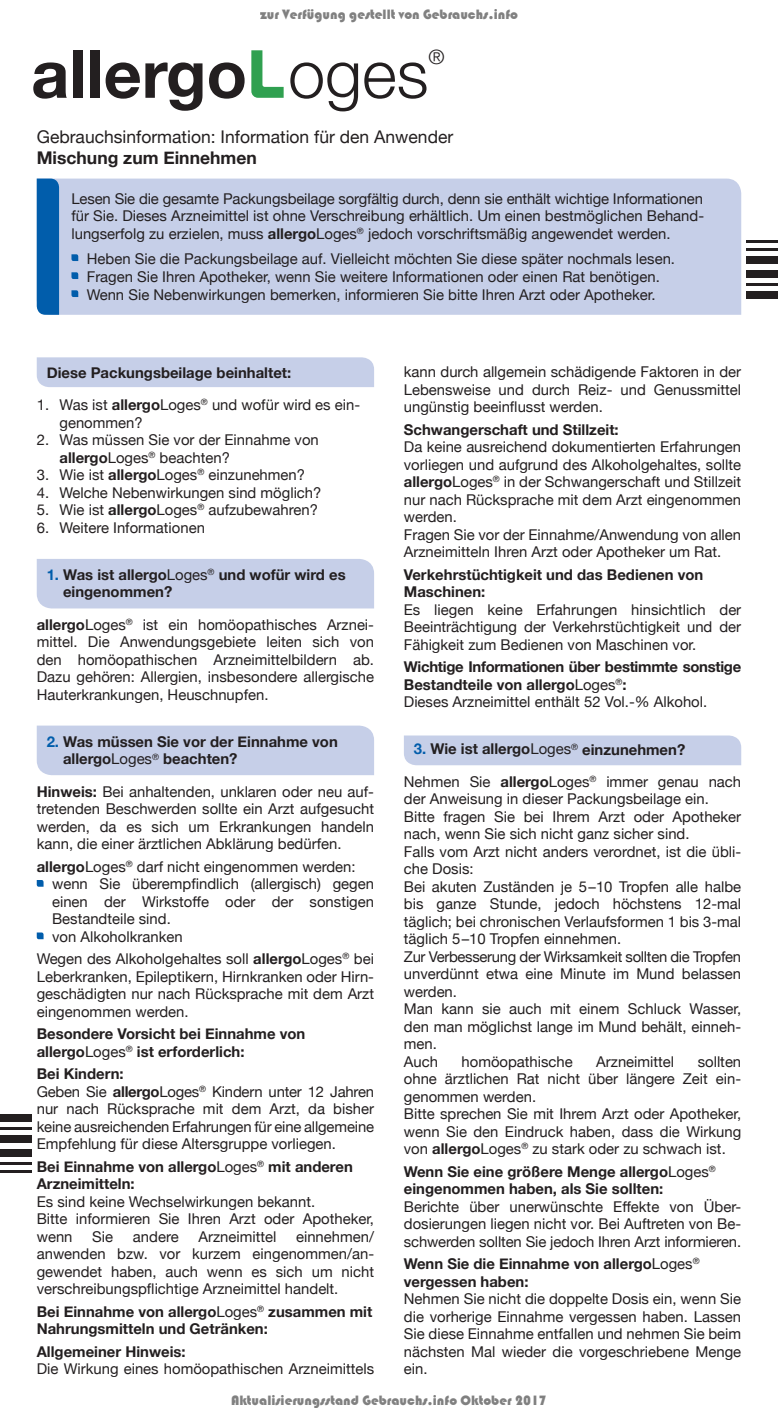
<style>
.page{position:relative;width:778px;height:1413px;background:#fff}
.page>*{position:absolute;margin:0;border:0;box-sizing:border-box;transform-origin:0 0}
.t1{font:700 66.5px "Helvetica Neue";color:#231f20}
.t2{font:300 20.12px "Helvetica Neue";color:#231f20}
.t3{font:17.5px "Helvetica Neue";color:#231f20}
.t4{font:700 17.5px "Helvetica Neue";color:#231f20}
.t5{font:14.88px/17.5px "Helvetica Neue";color:#231f20}
.t6{font:700 14.88px/17.5px "Helvetica Neue";color:#231f20}
.t7{font:700 14.88px/17.5px "Helvetica Neue";letter-spacing:-.02em;color:#231f20}
.t8{font:14px "Bauhaus 93";color:rgb(0 0 0/.5)}
.s1{font-weight:300}
.s2{font-weight:700}
.s3{color:#015dab}
.s4{font-weight:400}
.s5{font-weight:700;color:#015dab}
</style>
<div class="page">
<svg style="left:251px;top:50px;width:33px;height:48px"></svg>
<hr style="left:746px;top:240px;width:32px;height:3px;background:#231f20">
<hr style="left:746px;top:248px;width:32px;height:3px;background:#231f20">
<div style="left:746px;top:257px;width:32px;height:7px;background:#231f20"></div>
<hr style="left:746px;top:283px;width:32px;height:2px;background:#231f20">
<div style="left:746px;top:270px;width:32px;height:8px;background:#231f20"></div>
<div style="left:746px;top:291px;width:32px;height:8px;background:#231f20"></div>
<hr style="left:0;top:1170px;width:32px;height:3px;background:#231f20">
<hr style="left:0;top:1162px;width:32px;height:3px;background:#231f20">
<div style="left:0;top:1149px;width:32px;height:7px;background:#231f20"></div>
<hr style="left:0;top:1128px;width:32px;height:2px;background:#231f20">
<div style="left:0;top:1135px;width:32px;height:8px;background:#231f20"></div>
<div style="left:0;top:1114px;width:32px;height:8px;background:#231f20"></div>
<div style="left:59px;top:179px;width:682px;height:136px;background:#c6cfe8"></div>
<div style="left:37px;top:179px;width:22px;height:136px;background:#015dab"></div>
<div style="left:37px;top:559px;width:337px;height:49px;background:#c6cfe8"></div>
<div style="left:37px;top:726px;width:337px;height:49px;background:#c6cfe8"></div>
<div style="left:37px;top:357px;width:337px;height:30px;background:#c6cfe8"></div>
<div style="left:404px;top:735px;width:337px;height:30px;background:#c6cfe8"></div>
<svg style="left:71px;top:254px;width:7px;height:7px"></svg>
<svg style="left:71px;top:272px;width:7px;height:7px"></svg>
<svg style="left:71px;top:290px;width:7px;height:7px"></svg>
<svg style="left:37px;top:880px;width:7px;height:7px"></svg>
<svg style="left:37px;top:932px;width:7px;height:7px"></svg>
<p class="t8" style="left:260px;top:7px;width:259px">zur Verfügung gestellt von Gebrauchs.info</p>
<h1 class="t1" style="left:31px;top:22px;width:399px">allergo <span class="s1">oges</span></h1>
<h2 class="t2" style="left:429px;top:40px;width:18px">®</h2>
<p class="t3" style="left:37px;top:124px;width:418px">Gebrauchsinformation: Information für den Anwender</p>
<p class="t4" style="left:37px;top:144px;width:222px">Mischung zum Einnehmen</p>
<p class="t5" style="left:71px;top:191px;width:634px;text-align:justify">Lesen Sie die gesamte Packungsbeilage sorgfältig durch, denn sie enthält wichtige Informationen für Sie. Dieses Arzneimittel ist ohne Verschreibung erhältlich. Um einen bestmöglichen Behand&shy;lungserfolg zu erzielen, muss <span class="s2">allergo</span>Loges<sup>®</sup> jedoch vorschriftsmäßig angewendet werden.</p>
<p class="t5" style="left:87px;top:250px;width:590px;line-height:18px">Heben Sie die Packungsbeilage auf. Vielleicht möchten Sie diese später nochmals lesen.<br>Fragen Sie Ihren Apotheker, wenn Sie weitere Informationen oder einen Rat benötigen.<br>Wenn Sie Nebenwirkungen bemerken, informieren Sie bitte Ihren Arzt oder Apotheker.</p>
<p class="t6" style="left:47px;top:364px;width:246px">Diese Packungsbeilage beinhaltet:</p>
<p class="t5" style="left:60px;top:397px;width:302px;text-indent:-23px">1. Was ist <span class="s2">allergo</span>Loges<sup>®</sup> und wofür wird es ein&shy;genommen?</p>
<p class="t5" style="left:60px;top:432px;width:261px;text-indent:-23px">2. Was müssen Sie vor der Einnahme von <span class="s2">allergo</span>Loges<sup>®</sup> beachten?</p>
<p class="t5" style="left:37px;top:467px;width:270px">3. Wie ist <span class="s2">allergo</span>Loges<sup>®</sup> einzunehmen?</p>
<p class="t5" style="left:37px;top:484px;width:286px">4. Welche Nebenwirkungen sind möglich?</p>
<p class="t5" style="left:37px;top:502px;width:283px">5. Wie ist <span class="s2">allergo</span>Loges<sup>®</sup> aufzubewahren?</p>
<p class="t5" style="left:37px;top:519px;width:170px">6. Weitere Informationen</p>
<p class="t6" style="left:63px;top:566px;width:284px;text-indent:-16px"><span class="s3">1.</span> Was ist allergo<span class="s4">Loges</span><sup>®</sup> und wofür wird es eingenommen?</p>
<p class="t5" style="left:37px;top:616px;width:339px;text-align:justify"><span class="s2">allergo</span>Loges<sup>®</sup> ist ein homöopathisches Arznei&shy;mittel. Die Anwendungsgebiete leiten sich von den homöopathischen Arzneimittelbildern ab.<br>Dazu gehören: Allergien, insbesondere allergische Hauterkrankungen, Heuschnupfen.</p>
<p class="t6" style="left:63px;top:733px;width:276px;text-indent:-16px"><span class="s3">2.</span> Was müssen Sie vor der Einnahme von allergo<span class="s4">Loges</span><sup>®</sup> beachten?</p>
<p class="t5" style="left:37px;top:784px;width:339px;text-align:justify"><span class="s2">Hinweis:</span> Bei anhaltenden, unklaren oder neu auf&shy;tretenden Beschwerden sollte ein Arzt aufgesucht werden, da es sich um Erkrankungen handeln kann, die einer ärztlichen Abklärung bedürfen.</p>
<p class="t5" style="left:52px;top:859px;width:324px;text-indent:-15px"><span class="s2">allergo</span>Loges<sup>®</sup> darf nicht eingenommen werden: wenn Sie überempfindlich (allergisch) gegen einen der Wirkstoffe oder der sonstigen Bestandteile sind.<br>von Alkoholkranken</p>
<p class="t5" style="left:37px;top:951px;width:339px;text-align:justify">Wegen des Alkoholgehaltes soll <span class="s2">allergo</span>Loges<sup>®</sup> bei Leberkranken, Epileptikern, Hirnkranken oder Hirn&shy;geschädigten nur nach Rücksprache mit dem Arzt eingenommen werden.</p>
<p class="t6" style="left:37px;top:1026px;width:270px">Besondere Vorsicht bei Einnahme von allergo<span class="s4">Loges</span><sup>®</sup> ist erforderlich:</p>
<p class="t5" style="left:37px;top:1066px;width:339px"><span class="s2">Bei Kindern:<br></span>Geben Sie <span class="s2">allergo</span>Loges<sup>®</sup> Kindern unter 12 Jahren nur nach Rücksprache mit dem Arzt, da bisher keine ausreichenden Erfahrungen für eine allgemeine Empfehlung für diese Altersgruppe vorliegen.</p>
<p class="t6" style="left:37px;top:1158px;width:318px">Bei Einnahme von allergo<span class="s4">Loges</span><sup>®</sup> mit anderen<br>Arzneimitteln:</p>
<p class="t5" style="left:37px;top:1193px;width:339px">Es sind keine Wechselwirkungen bekannt.<br>Bitte informieren Sie Ihren Arzt oder Apotheker, wenn</p>
<p class="t5" style="left:37px;top:1228px;width:339px;text-align:justify;text-indent:259px">einnehmen/ anwenden bzw. vor kurzem eingenommen/an&shy;gewendet haben, auch wenn es sich um nicht verschreibungspflichtige Arzneimittel handelt.</p>
<p class="t6" style="left:37px;top:1303px;width:337px">Bei Einnahme von allergo<span class="s4">Loges</span><sup>®</sup> zusammen mit<br>Nahrungsmitteln und Getränken:</p>
<p class="t6" style="left:37px;top:1343px;width:150px">Allgemeiner Hinweis:</p>
<p class="t5" style="left:37px;top:1361px;width:339px">Die Wirkung eines homöopathischen Arzneimittels</p>
<p class="t5" style="left:92px;top:1228px;width:22px">Sie</p>
<p class="t5" style="left:133px;top:1228px;width:47px">andere</p>
<p class="t5" style="left:198px;top:1228px;width:79px">Arzneimittel</p>
<p class="t5" style="left:404px;top:364px;width:339px;text-align:justify">kann durch allgemein schädigende Faktoren in der Lebensweise und durch Reiz- und Genussmittel ungünstig beeinflusst werden.</p>
<p class="t6" style="left:404px;top:421px;width:216px">Schwangerschaft und Stillzeit:</p>
<p class="t5" style="left:404px;top:439px;width:339px">Da keine ausreichend dokumentierten Erfahrungen vorliegen und aufgrund des Alkoholgehaltes, sollte <span class="s2">allergo</span>Loges<sup>®</sup> in der Schwangerschaft und Stillzeit nur nach Rücksprache mit dem Arzt eingenommen werden.<br>Fragen Sie vor der Einnahme/Anwendung von allen Arzneimitteln Ihren Arzt oder Apotheker um Rat.</p>
<p class="t6" style="left:404px;top:566px;width:301px">Verkehrstüchtigkeit und das Bedienen von<br>Maschinen:</p>
<p class="t5" style="left:404px;top:601px;width:339px;text-align:justify">Es liegen keine Erfahrungen hinsichtlich der Beeinträchtigung der Verkehrstüchtigkeit und der Fähigkeit zum Bedienen von Maschinen vor.</p>
<p class="t7" style="left:404px;top:658px;width:339px">Wichtige Informationen über bestimmte sonstige<br>Bestandteile von allergo<span class="s4">Loges</span><sup>®</sup>:<br><span class="s4">Dieses Arzneimittel enthält 52 Vol.-% Alkohol.</span></p>
<p class="t5" style="left:404px;top:734px;width:339px;line-height:32.4px;text-indent:10px"><span class="s5">3.</span> <span class="s2">Wie ist allergo</span>Loges<sup>®</sup> <span class="s2">einzunehmen?<br></span>Nehmen Sie <span class="s2">allergo</span>Loges<sup>®</sup> immer genau nach</p>
<p class="t5" style="left:404px;top:791px;width:339px">der Anweisung in dieser Packungsbeilage ein.<br>Bitte fragen Sie bei Ihrem Arzt oder Apotheker nach, wenn Sie sich nicht ganz sicher sind.<br>Falls vom Arzt nicht anders verordnet, ist die übli&shy;che Dosis:<br>Bei akuten Zuständen je 5–10 Tropfen alle halbe bis ganze Stunde, jedoch höchstens 12-mal täglich; bei chronischen Verlaufsformen 1 bis 3-mal täglich 5–10 Tropfen einnehmen.<br>Zur Verbesserung der Wirksamkeit sollten die Tropfen unverdünnt etwa eine Minute im Mund belassen werden.<br>Man kann sie auch mit einem Schluck Wasser, den man möglichst lange im Mund behält, einneh&shy;men.<br>Auch</p>
<p class="t5" style="left:404px;top:1054px;width:339px;text-indent:294px">sollten ohne ärztlichen Rat nicht über längere Zeit ein&shy;genommen werden.<br>Bitte sprechen Sie mit Ihrem Arzt oder Apotheker, wenn Sie den Eindruck haben, dass die Wirkung von <span class="s2">allergo</span>Loges<sup>®</sup> zu stark oder zu schwach ist.</p>
<p class="t6" style="left:404px;top:1163px;width:313px">Wenn Sie eine größere Menge allergo<span class="s4">Loges</span><sup>® </sup>eingenommen haben, als Sie sollten:</p>
<p class="t5" style="left:404px;top:1199px;width:339px;text-align:justify">Berichte über unerwünschte Effekte von Über&shy;dosierungen liegen nicht vor. Bei Auftreten von Be&shy;schwerden sollten Sie jedoch Ihren Arzt informieren.</p>
<p class="t6" style="left:404px;top:1256px;width:297px">Wenn Sie die Einnahme von allergo<span class="s4">Loges</span><sup>® </sup>vergessen haben:</p>
<p class="t5" style="left:404px;top:1291px;width:339px;text-align:justify">Nehmen Sie nicht die doppelte Dosis ein, wenn Sie die vorherige Einnahme vergessen haben. Lassen Sie diese Einnahme entfallen und nehmen Sie beim nächsten Mal wieder die vorgeschriebene Menge ein.</p>
<p class="t5" style="left:461px;top:1054px;width:113px">homöopathische</p>
<p class="t5" style="left:596px;top:1054px;width:79px">Arzneimittel</p>
<p class="t8" style="left:231px;top:1392px;width:317px">Aktualisierungsstand Gebrauchs.info Oktober 2017</p>
</div>
